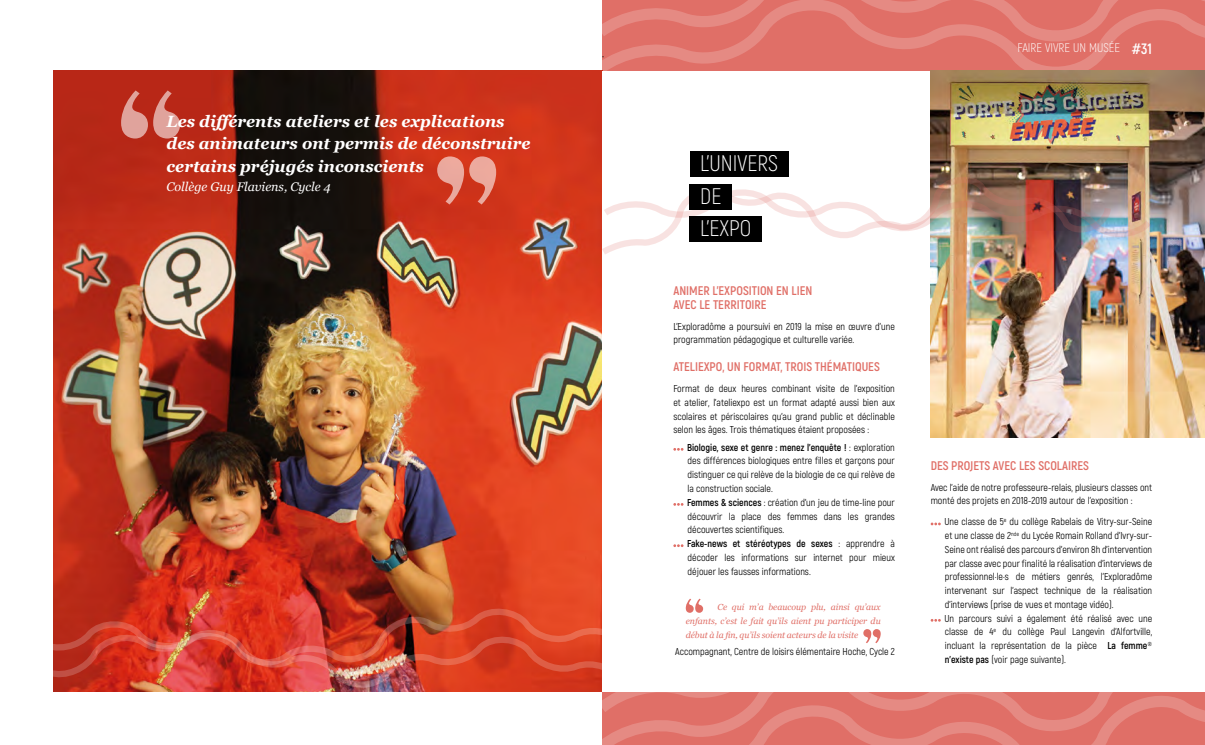
<style>
.page{position:relative;width:1205px;height:745px;background:#fff}
.page>*{position:absolute;margin:0;border:0;box-sizing:border-box;transform-origin:0 0}
.t1{font:300 22.5px/32.5px "Akrobat";color:#fff}
.t2{font:italic 700 16.25px/22.5px "Georgia";color:#fff}
.t3{font:700 12.5px/13.8px "Akrobat";color:#e06f67}
.t4{font:italic 12.5px "Georgia";color:#fff}
.t5{font:300 12.5px "Akrobat";color:#fff}
.t6{font:10px/13.8px "Akrobat";color:#000}
.t7{font:italic 8.75px/13.8px "Georgia";color:#e06f67;text-align:justify}
.s1{font-weight:700;font-size:15px}
.s2{font-weight:700}
</style>
<div class="page">
<svg style="left:602px;top:47px;width:603px;height:24px;background:#df746b"></svg>
<svg style="left:602px;top:0;width:603px;height:47px;background:#e1776f"></svg>
<svg style="left:602px;top:692px;width:603px;height:52px;background:#e1776f"></svg>
<img style="left:53px;top:71px;width:549px;height:536px">
<svg style="left:121px;top:90px;width:59px;height:48px;background:#cc675c"></svg>
<svg style="left:437px;top:156px;width:59px;height:48px;background:#dd705e"></svg>
<svg style="left:53px;top:689px;width:549px;height:3px;background:#c94031"></svg>
<img style="left:53px;top:607px;width:549px;height:82px">
<svg style="left:673px;top:448px;width:10px;height:2px"></svg>
<svg style="left:673px;top:503px;width:10px;height:2px"></svg>
<svg style="left:673px;top:544px;width:10px;height:2px"></svg>
<svg style="left:930px;top:522px;width:11px;height:3px"></svg>
<svg style="left:930px;top:619px;width:11px;height:2px"></svg>
<img style="left:930px;top:71px;width:275px;height:366px">
<svg style="left:686px;top:598px;width:17px;height:14px"></svg>
<svg style="left:863px;top:629px;width:18px;height:13px"></svg>
<img style="left:1114px;top:189px;width:43px;height:48px">
<img style="left:595px;top:174px;width:519px;height:86px">
<div style="left:689px;top:151px;width:99px;height:26px;background:#000"></div>
<div style="left:689px;top:184px;width:43px;height:25px;background:#000"></div>
<div style="left:689px;top:216px;width:73px;height:26px;background:#000"></div>
<h2 class="t2" style="left:167px;top:109px;width:365px">Les différents ateliers et les explications des animateurs ont permis de déconstruire certains préjugés inconscients</h2>
<p class="t4" style="left:167px;top:177px;width:166px">Collège Guy Flaviens, Cycle 4</p>
<p class="t5" style="left:1017px;top:40px;width:136px">FAIRE VIVRE UN MUSÉE <span class="s1">#31</span></p>
<h1 class="t1" style="left:700px;top:147px;width:79px">L’UNIVERS<br>DE<br>L’EXPO</h1>
<p class="t3" style="left:673px;top:283px;width:141px">ANIMER L’EXPOSITION EN LIEN<br>AVEC LE TERRITOIRE</p>
<p class="t6" style="left:673px;top:319px;width:223px">L’Exploradôme a poursuivi en 2019 la mise en œuvre d’une programmation pédagogique et culturelle variée.</p>
<p class="t3" style="left:673px;top:359px;width:208px">ATELIEXPO, UN FORMAT, TROIS THÉMATIQUES</p>
<p class="t6" style="left:673px;top:381px;width:223px;text-align:justify">Format de deux heures combinant visite de l’exposition et atelier, l’ateliexpo est un format adapté aussi bien aux scolaires et périscolaires qu’au grand public et déclinable selon les âges. Trois thématiques étaient proposées :</p>
<p class="t6" style="left:687px;top:440px;width:209px"><span class="s2">Biologie, sexe et genre : menez l’enquête !</span> : exploration des différences biologiques entre filles et garçons pour distinguer ce qui relève de la biologie de ce qui relève de la construction sociale.<br><span class="s2">Femmes &amp; sciences</span> : création d’un jeu de time-line pour découvrir la place des femmes dans les grandes découvertes scientifiques.<br><span class="s2">Fake-news et stéréotypes de sexes</span> : apprendre à décoder les informations sur internet pour mieux déjouer les fausses informations.</p>
<p class="t7" style="left:686px;top:599px;width:196px;text-indent:32px">Ce qui m’a beaucoup plu, ainsi qu’aux enfants, c’est le fait qu’ils aient pu participer du début à la fin, qu’ils soient acteurs de la visite</p>
<p class="t6" style="left:675px;top:644px;width:221px">Accompagnant, Centre de loisirs élémentaire Hoche, Cycle 2</p>
<p class="t3" style="left:930px;top:458px;width:160px">DES PROJETS AVEC LES SCOLAIRES</p>
<p class="t6" style="left:930px;top:480px;width:223px">Avec l’aide de notre professeure-relais, plusieurs classes ont monté des projets en 2018-2019 autour de l’exposition :</p>
<p class="t6" style="left:944px;top:514px;width:209px">Une classe de 5<sup>e</sup> du collège Rabelais de Vitry-sur-Seine et une classe de 2<sup>nde</sup> du Lycée Romain Rolland d’Ivry-sur-Seine ont réalisé des parcours d’environ 8h d’intervention par classe avec pour finalité la réalisation d’interviews de professionnel·le·s de métiers genrés, l’Exploradôme intervenant sur l’aspect technique de la réalisation d’interviews (prise de vues et montage vidéo).<br>Un parcours suivi a également été réalisé avec une classe de 4<sup>e</sup> du collège Paul Langevin d’Alfortville, incluant la représentation de la pièce <span class="s2">La femme</span>® <span class="s2">n’existe pas</span> (voir page suivante).</p>
</div>
